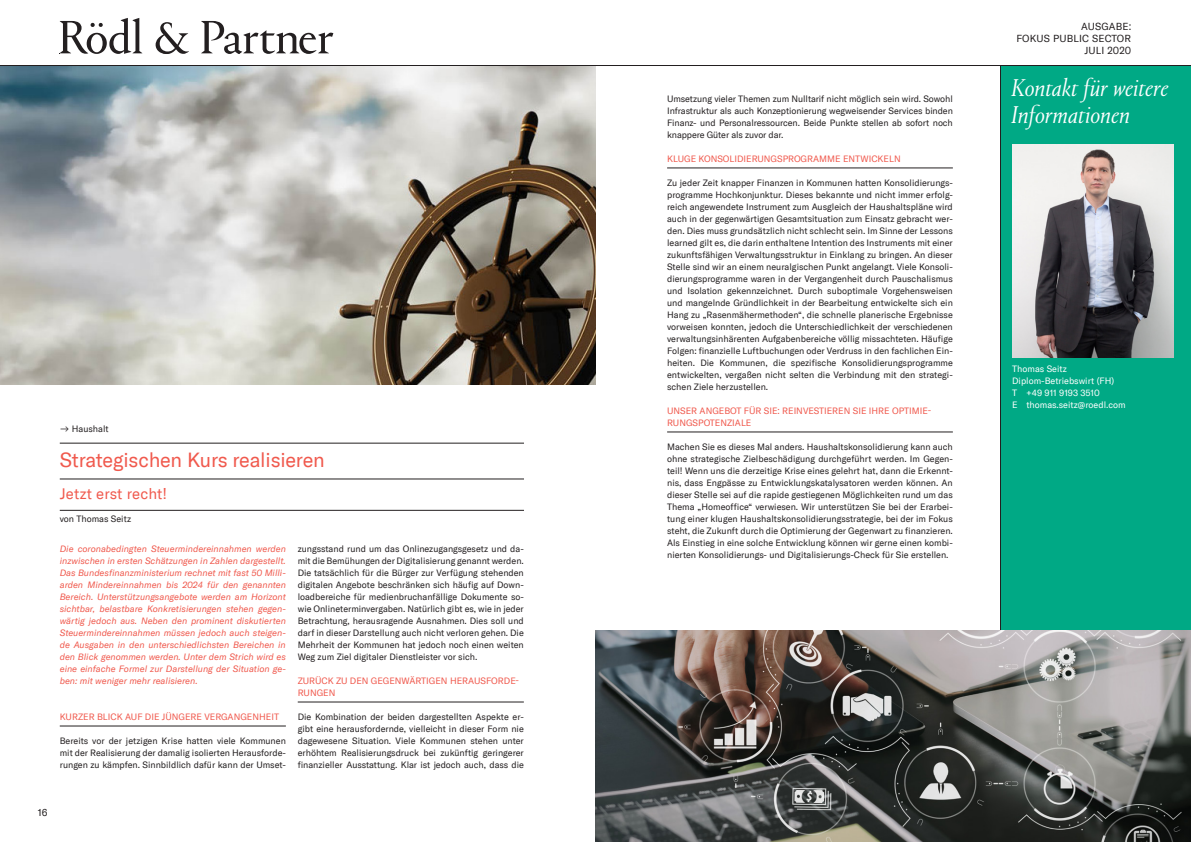
<style>
.page{position:relative;width:1191px;height:842px;background:#fff}
.page>*{position:absolute;margin:0;border:0;box-sizing:border-box;transform-origin:0 0}
.Fließtext{font:italic 300 25px/27px "Portrait TT";color:#fff}
.Überschrift{font:20px "GT America";letter-spacing:-.01em;color:#f0594d}
.Unterüberschrift{font:15px "GT America";letter-spacing:.01em;color:#f0594d}
.t1{font:10px/12px "GT America";letter-spacing:.02em;color:#231f20;text-align:right}
.Fließtext-2{font:9px/12px "GT America";color:#231f20;text-align:justify}
.Fließtext-3{font:italic 9px/12px "GT America";color:#f0594d;text-align:justify}
.Zwischenüberschrift{font:9px/12px "GT America";color:#f0594d}
.Fließtext-4{font:9px "GT America";color:#fff}
._05_fließtext{font:9px "GT America";color:#fff}
</style>
<div class="page">
<hr style="left:0;top:65px;width:1191px;height:1px;background:#231f20">
<svg style="left:60px;top:18px;width:273px;height:36px"></svg>
<hr style="left:60px;top:726px;width:226px;height:1px;background:#231f20">
<hr style="left:60px;top:443px;width:464px;height:1px;background:#231f20">
<hr style="left:60px;top:479px;width:464px;height:1px;background:#231f20">
<hr style="left:60px;top:510px;width:464px;height:1px;background:#231f20">
<hr style="left:298px;top:702px;width:226px;height:1px;background:#231f20">
<img style="left:0;top:66px;width:595px;height:318px">
<hr style="left:667px;top:168px;width:286px;height:1px;background:#231f20">
<hr style="left:667px;top:432px;width:286px;height:1px;background:#231f20">
<div style="left:1001px;top:66px;width:190px;height:594px;background:#00a985"></div>
<hr style="left:1000px;top:65px;width:1px;height:595px;background:#231f20">
<img style="left:595px;top:630px;width:596px;height:212px">
<img style="left:1012px;top:145px;width:161px;height:212px">
<p class="Fließtext-2" style="left:60px;top:423px;width:50px">ʸ Haushalt</p>
<p class="Überschrift" style="left:60px;top:448px;width:266px">Strategischen Kurs realisieren</p>
<p class="Unterüberschrift" style="left:60px;top:485px;width:109px">Jetzt erst recht!</p>
<p class="Fließtext-2" style="left:60px;top:513px;width:73px">von Thomas Seitz</p>
<p class="Fließtext-2" style="left:298px;top:543px;width:228px">zungsstand rund um das Onlinezugangsgesetz und da&shy;mit die Bemühungen der Digitalisierung genannt werden.<br>Die tatsächlich für die Bürger zur Verfügung stehenden digitalen Angebote beschränken sich häufig auf Down&shy;loadbereiche für medienbruchanfällige Dokumente so&shy;wie Onlineterminvergaben. Natürlich gibt es, wie in jeder Betrachtung, herausragende Ausnahmen. Dies soll und darf in dieser Darstellung auch nicht verloren gehen. Die Mehrheit der Kommunen hat jedoch noch einen weiten Weg zum Ziel digitaler Dienstleister vor sich.</p>
<p class="Zwischenüberschrift" style="left:298px;top:675px;width:223px">ZURÜCK ZU DEN GEGENWÄRTIGEN HERAUSFORDE-<br>RUNGEN</p>
<p class="Fließtext-2" style="left:298px;top:711px;width:228px">Die Kombination der beiden dargestellten Aspekte er&shy;gibt eine herausfordernde, vielleicht in dieser Form nie dagewesene Situation. Viele Kommunen stehen unter erhöhtem Realisierungsdruck bei zukünftig geringerer finanzieller Ausstattung. Klar ist jedoch auch, dass die</p>
<p class="Fließtext-3" style="left:60px;top:543px;width:228px">Die coronabedingten Steuermindereinnahmen werden inzwischen in ersten Schätzungen in Zahlen dargestellt.<br>Das Bundesfinanzministerium rechnet mit fast 50 Milli&shy;arden Mindereinnahmen bis 2024 für den genannten Bereich. Unterstützungsangebote werden am Horizont sichtbar, belastbare Konkretisierungen stehen gegen&shy;wärtig jedoch aus. Neben den prominent diskutierten Steuermindereinnahmen müssen jedoch auch steigen&shy;de Ausgaben in den unterschiedlichsten Bereichen in den Blick genommen werden. Unter dem Strich wird es eine einfache Formel zur Darstellung der Situation ge&shy;ben: mit weniger mehr realisieren.</p>
<p class="Zwischenüberschrift" style="left:60px;top:711px;width:221px">KURZER BLICK AUF DIE JÜNGERE VERGANGENHEIT</p>
<p class="Fließtext-2" style="left:60px;top:735px;width:228px">Bereits vor der jetzigen Krise hatten viele Kommunen mit der Realisierung der damalig isolierten Herausforde&shy;rungen zu kämpfen. Sinnbildlich dafür kann der Umset-</p>
<p class="t1" style="left:38px;top:806px;width:11px">16</p>
<p class="Fließtext-2" style="left:667px;top:93px;width:287px">Umsetzung vieler Themen zum Nulltarif nicht möglich sein wird. Sowohl Infrastruktur als auch Konzeptionierung wegweisender Services binden Finanz- und Personalressourcen. Beide Punkte stellen ab sofort noch knappere Güter als zuvor dar.</p>
<p class="Zwischenüberschrift" style="left:667px;top:153px;width:235px">KLUGE KONSOLIDIERUNGSPROGRAMME ENTWICKELN</p>
<p class="Fließtext-2" style="left:667px;top:177px;width:287px">Zu jeder Zeit knapper Finanzen in Kommunen hatten Konsolidierungs&shy;programme Hochkonjunktur. Dieses bekannte und nicht immer erfolg&shy;reich angewendete Instrument zum Ausgleich der Haushaltspläne wird auch in der gegenwärtigen Gesamtsituation zum Einsatz gebracht wer&shy;den. Dies muss grundsätzlich nicht schlecht sein. Im Sinne der Lessons learned gilt es, die darin enthaltene Intention des Instruments mit einer zukunftsfähigen Verwaltungsstruktur in Einklang zu bringen. An dieser Stelle sind wir an einem neuralgischen Punkt angelangt. Viele Konsoli&shy;dierungsprogramme waren in der Vergangenheit durch Pauschalismus und Isolation gekennzeichnet. Durch suboptimale Vorgehensweisen und mangelnde Gründlichkeit in der Bearbeitung entwickelte sich ein Hang zu „Rasenmähermethoden“, die schnelle planerische Ergebnisse vorweisen konnten, jedoch die Unterschiedlichkeit der verschiedenen verwaltungsinhärenten Aufgabenbereiche völlig missachteten. Häufige Folgen: finanzielle Luftbuchungen oder Verdruss in den fachlichen Ein&shy;heiten. Die Kommunen, die spezifische Konsolidierungsprogramme entwickelten, vergaßen nicht selten die Verbindung mit den strategi&shy;schen Ziele herzustellen.</p>
<p class="Zwischenüberschrift" style="left:667px;top:405px;width:266px">UNSER ANGEBOT FÜR SIE: REINVESTIEREN SIE IHRE OPTIMIE-<br>RUNGSPOTENZIALE</p>
<p class="Fließtext-2" style="left:667px;top:441px;width:287px">Machen Sie es dieses Mal anders. Haushaltskonsolidierung kann auch ohne strategische Zielbeschädigung durchgeführt werden. Im Gegen&shy;teil! Wenn uns die derzeitige Krise eines gelehrt hat, dann die Erkennt&shy;nis, dass Engpässe zu Entwicklungskatalysatoren werden können. An dieser Stelle sei auf die rapide gestiegenen Möglichkeiten rund um das Thema „Homeoffice“ verwiesen. Wir unterstützen Sie bei der Erarbei&shy;tung einer klugen Haushaltskonsolidierungsstrategie, bei der im Fokus steht, die Zukunft durch die Optimierung der Gegenwart zu finanzieren.<br>Als Einstieg in eine solche Entwicklung können wir gerne einen kombi&shy;nierten Konsolidierungs- und Digitalisierungs-Check für Sie erstellen.</p>
<p class="t1" style="left:1016px;top:20px;width:117px">AUSGABE:<br>FOKUS PUBLIC SECTOR<br>JULI 2020</p>
<p class="Fließtext" style="left:1011px;top:74px;width:159px">Kontakt für weitere<br>Informationen</p>
<p class="Fließtext-4" style="left:1012px;top:364px;width:56px">Thomas Seitz</p>
<p class="_05_fließtext" style="left:1012px;top:376px;width:103px">Diplom-Betriebswirt (FH)</p>
<p class="Fließtext-4" style="left:1012px;top:388px;width:89px">T +49 911 9193 3510</p>
<p class="Fließtext-4" style="left:1012px;top:400px;width:115px">E thomas.seitz@roedl.com</p>
</div>
